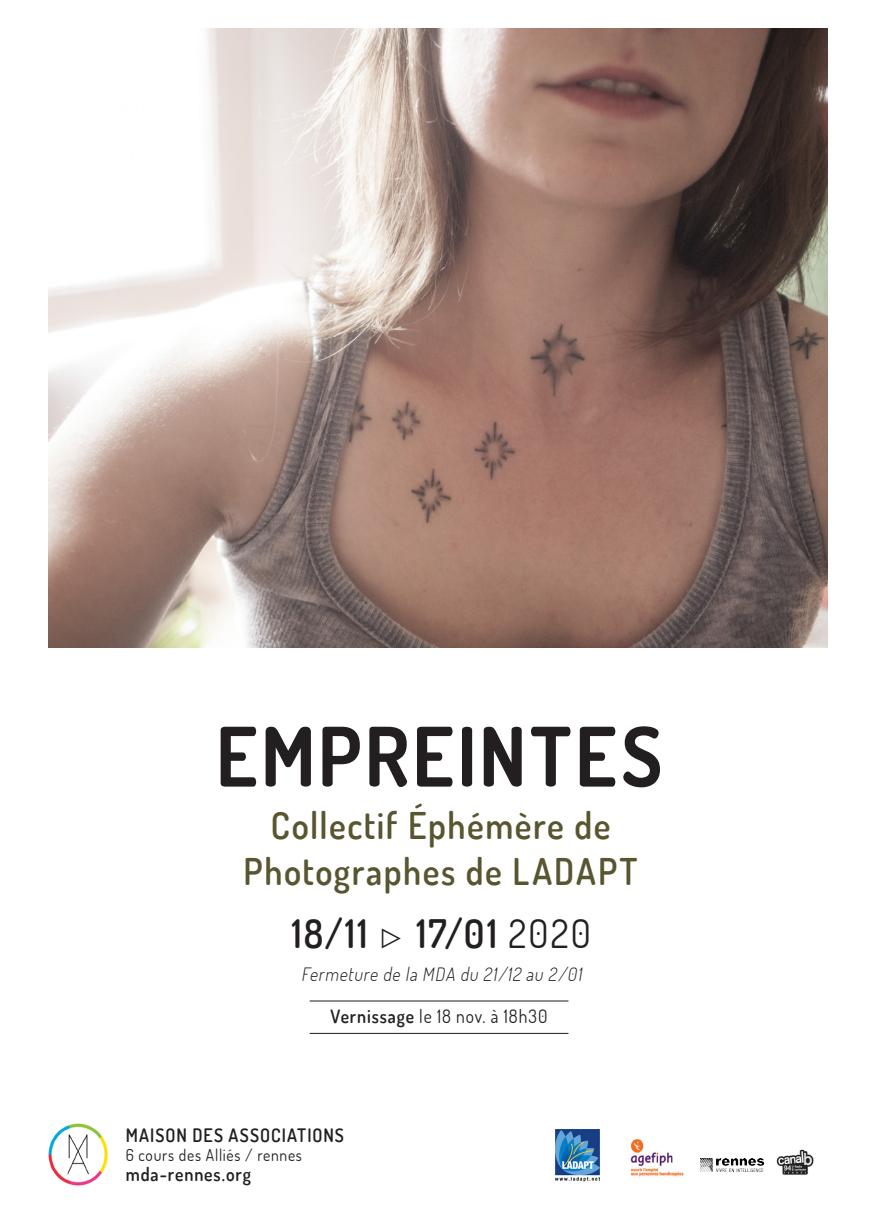
<style>
.page{position:relative;width:874px;height:1225px;background:#fff}
.page>*{position:absolute;margin:0;border:0;box-sizing:border-box;transform-origin:0 0}
.t1{font:700 81.8px "Dosis";letter-spacing:.045em;color:#231f20;scale:.95 1}
.t2{font:600 39.2px "Dosis";letter-spacing:.06em;color:#231f20;scale:.95 1}
.t3{font:600 36.8px/46px "Dosis";letter-spacing:.045em;color:#585530;text-align:center;scale:.95 1}
.t4{font:600 18.6px "Dosis";letter-spacing:.05em;color:#231f20;scale:.95 1}
.t5{font:italic 300 18.4px "Dosis";color:#231f20;scale:.95 1}
.t6{font:18.4px "Dosis";letter-spacing:.055em;color:#231f20;scale:.95 1}
.t7{font:16.4px "Dosis";letter-spacing:.045em;color:#231f20;scale:.95 1}
.s1{font-family:"Klavika Arrows";font-weight:300}
.s2{font-weight:400}
.s3{font-weight:600}
</style>
<div class="page">
<img style="left:48px;top:1123px;width:60px;height:63px">
<hr style="left:309px;top:1000px;width:259px;height:1px;background:#231f20">
<hr style="left:309px;top:1033px;width:259px;height:1px;background:#231f20">
<img style="left:776px;top:1149px;width:38px;height:26px">
<img style="left:555px;top:1129px;width:45px;height:52px">
<img style="left:630px;top:1139px;width:54px;height:38px">
<img style="left:700px;top:1158px;width:62px;height:13px">
<img style="left:48px;top:28px;width:778px;height:619px">
<p class="t1" style="left:216px;top:704px;width:471px">EMPREINTES</p>
<p class="t3" style="left:243px;top:801px;width:416px">Collectif Éphémère de<br>Photographes de LADAPT</p>
<p class="t2" style="left:292px;top:908px;width:316px">18/11 <span class="s1">7</span> 17/01 <span class="s2">2020</span></p>
<p class="t5" style="left:301px;top:962px;width:301px">Fermeture de la MDA du 21/12 au 2/01</p>
<p class="t6" style="left:330px;top:1004px;width:230px"><span class="s3">Vernissage</span> le 18 nov. à 18h30</p>
<p class="t4" style="left:126px;top:1123px;width:231px">MAISON DES ASSOCIATIONS</p>
<p class="t7" style="left:126px;top:1144px;width:187px">6 cours des Alliés / rennes</p>
<p class="t4" style="left:126px;top:1161px;width:133px">mda-rennes.org</p>
</div>
